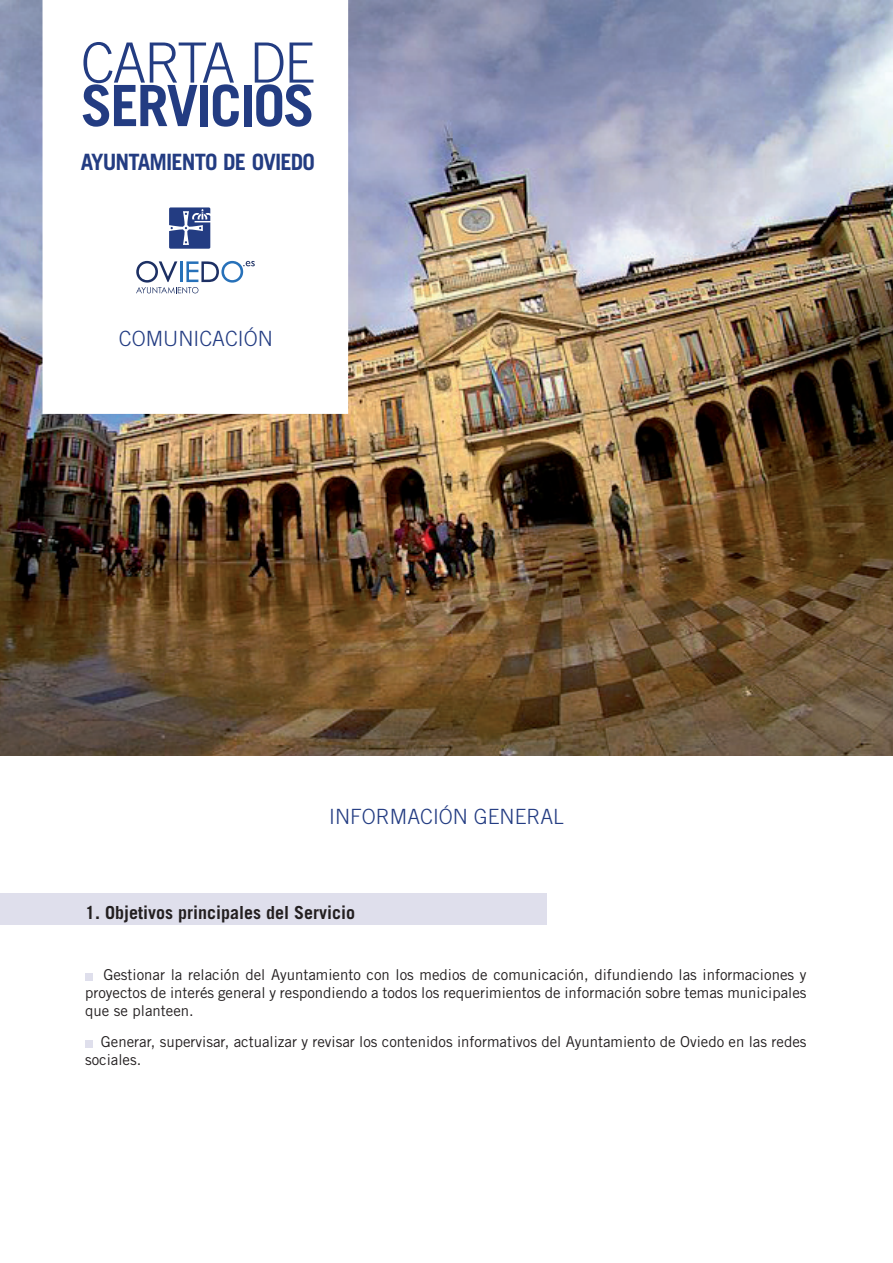
<style>
.page{position:relative;width:893px;height:1263px;background:#fff}
.page>*{position:absolute;margin:0;border:0;box-sizing:border-box;transform-origin:0 0}
.t1{font:700 57px "Trade Gothic LT Std";letter-spacing:-.035em;color:#233c82}
.t2{font:300 55.5px "Trade Gothic LT Std";letter-spacing:-.04em;color:#233c82}
.t3{font:700 22.5px "Trade Gothic LT Std";letter-spacing:-.04em;color:#233c82}
.t4{font:300 21px "Trade Gothic LT Std";color:#233c82}
.t5{font:700 18px "Trade Gothic LT Std";color:#231f20}
.t6{font:15px/18px "Trade Gothic LT Std";color:#231f20;text-align:justify}
</style>
<div class="page">
<div style="left:0;top:893px;width:547px;height:32px;background:#dfdfec"></div>
<img style="left:0;top:0;width:893px;height:756px">
<div style="left:43px;top:1px;width:304px;height:412px;background:#fff"></div>
<div style="left:85px;top:973px;width:7px;height:7px;background:#dfdfec"></div>
<div style="left:85px;top:1040px;width:7px;height:7px;background:#dfdfec"></div>
<svg style="left:169px;top:207px;width:41px;height:42px;background:#50649b"></svg>
<svg style="left:136px;top:261px;width:119px;height:32px"></svg>
<h2 class="t2" style="left:81px;top:30px;width:236px">CARTA DE</h2>
<h1 class="t1" style="left:81px;top:71px;width:235px">SERVICIOS</h1>
<h3 class="t3" style="left:81px;top:148px;width:236px">AYUNTAMIENTO DE OVIEDO</h3>
<h3 class="t4" style="left:119px;top:326px;width:155px">COMUNICACIÓN</h3>
<h3 class="t4" style="left:329px;top:804px;width:236px">INFORMACIÓN GENERAL</h3>
<p class="t5" style="left:85px;top:901px;width:272px">1. Objetivos principales del Servicio</p>
<p class="t6" style="left:85px;top:966px;width:723px;text-indent:18px">Gestionar la relación del Ayuntamiento con los medios de comunicación, difundiendo las informaciones y proyectos de interés general y respondiendo a todos los requerimientos de información sobre temas municipales que se planteen.</p>
<p class="t6" style="left:85px;top:1032px;width:723px;text-indent:16px">Generar, supervisar, actualizar y revisar los contenidos informativos del Ayuntamiento de Oviedo en las redes sociales.</p>
</div>
